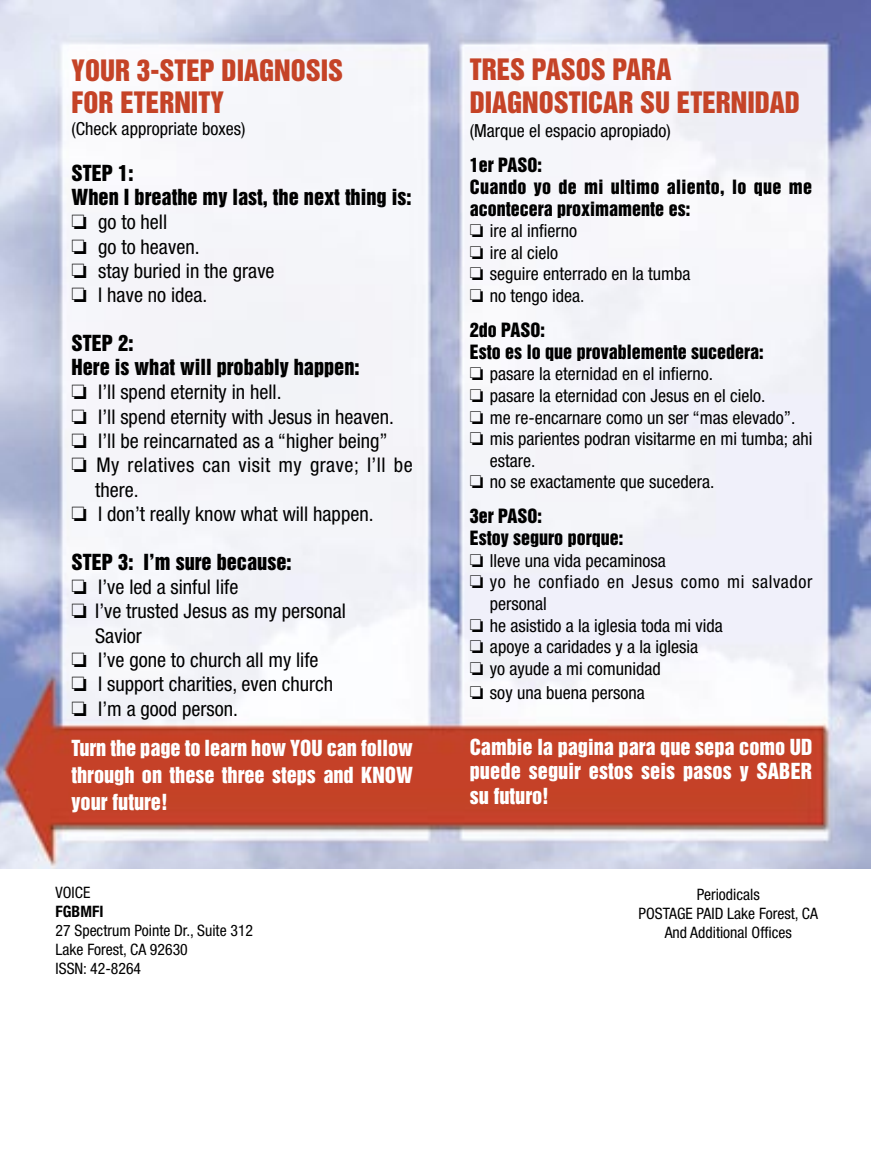
<style>
.page{position:relative;width:871px;height:1175px;background:#fff}
.page>*{position:absolute;margin:0;border:0;box-sizing:border-box;transform-origin:0 0}
.t1{font:27px/32.4px "Helvetica Inserat";color:#c54327}
.t2{font:condensed 20.25px/24.3px "Helvetica Neue";color:#000}
.t3{font:20.25px/27px "Helvetica Inserat";color:#fff;text-align:justify}
.t4{font:20.25px/24.3px "Helvetica Inserat";color:#000}
.t5{font:condensed 20.25px "Helvetica Neue";letter-spacing:.02em;color:#000}
.t6{font:condensed 18px/21.6px "Helvetica Neue";color:#000}
.t7{font:18px/21.6px "Helvetica Inserat";color:#000}
.t8{font:condensed 18px "Helvetica Neue";letter-spacing:.035em;color:#000}
.t9{font:condensed 15.75px/18.9px "Helvetica Neue";color:#000}
.t10{font:700 condensed 15.75px "Helvetica Neue";color:#000}
</style>
<div class="page">
<img style="left:0;top:0;width:871px;height:868px">
<h1 class="t1" style="left:72px;top:55px;width:273px">YOUR 3-STEP DIAGNOSIS<br>FOR ETERNITY</h1>
<p class="t6" style="left:72px;top:117px;width:175px">(Check appropriate boxes)</p>
<p class="t4" style="left:72px;top:161px;width:341px">STEP 1:<br>When I breathe my last, the next thing is:</p>
<p class="t2" style="left:72px;top:210px;width:204px">❏ go to hell<br>❏ go to heaven.<br>❏ stay buried in the grave ❏ I have no idea.</p>
<p class="t4" style="left:72px;top:331px;width:289px">STEP 2:<br>Here is what will probably happen:</p>
<p class="t2" style="left:72px;top:380px;width:211px">❏ I’ll spend eternity in hell.</p>
<p class="t2" style="left:72px;top:404px;width:324px">❏ I’ll spend eternity with Jesus in heaven.</p>
<p class="t2" style="left:72px;top:428px;width:318px">❏ I’ll be reincarnated as a “higher being”</p>
<p class="t5" style="left:72px;top:453px;width:343px">❏ My relatives can visit my grave; I’ll be</p>
<p class="t2" style="left:95px;top:477px;width:45px">there.</p>
<p class="t2" style="left:72px;top:501px;width:303px">❏ I don’t really know what will happen.</p>
<p class="t4" style="left:72px;top:550px;width:221px">STEP 3: I’m sure because:</p>
<p class="t2" style="left:72px;top:574px;width:168px">❏ I’ve led a sinful life</p>
<p class="t2" style="left:72px;top:599px;width:276px">❏ I’ve trusted Jesus as my personal</p>
<p class="t2" style="left:95px;top:623px;width:48px">Savior</p>
<p class="t2" style="left:72px;top:647px;width:248px">❏ I’ve gone to church all my life</p>
<p class="t2" style="left:72px;top:671px;width:263px">❏ I support charities, even church</p>
<p class="t2" style="left:72px;top:696px;width:168px">❏ I’m a good person.</p>
<p class="t3" style="left:72px;top:735px;width:343px">Turn the page to learn how YOU can follow through on these three steps and KNOW your future!</p>
<p class="t9" style="left:56px;top:883px;width:36px">VOICE</p>
<p class="t10" style="left:56px;top:901px;width:49px">FGBMFI</p>
<p class="t9" style="left:56px;top:920px;width:199px">27 Spectrum Pointe Dr., Suite 312<br>Lake Forest, CA 92630<br>ISSN: 42-8264</p>
<h1 class="t1" style="left:470px;top:54px;width:332px">TRES PASOS PARA<br>DIAGNOSTICAR SU ETERNIDAD</h1>
<p class="t6" style="left:470px;top:120px;width:203px">(Marque el espacio apropiado)</p>
<p class="t7" style="left:470px;top:155px;width:344px">1er PASO:<br>Cuando yo de mi ultimo aliento, lo que me acontecera proximamente es:</p>
<p class="t6" style="left:470px;top:220px;width:222px">❏ ire al infierno<br>❏ ire al cielo<br>❏ seguire enterrado en la tumba ❏ no tengo idea.</p>
<p class="t7" style="left:470px;top:320px;width:295px">2do PASO:<br>Esto es lo que provablemente sucedera:</p>
<p class="t6" style="left:470px;top:363px;width:245px">❏ pasare la eternidad en el infierno.</p>
<p class="t6" style="left:470px;top:384px;width:297px">❏ pasare la eternidad con Jesus en el cielo.</p>
<p class="t6" style="left:470px;top:406px;width:327px">❏ me re-encarnare como un ser “mas elevado”.</p>
<p class="t6" style="left:470px;top:428px;width:344px">❏ mis parientes podran visitarme en mi tumba; ahi</p>
<p class="t6" style="left:490px;top:449px;width:47px">estare.</p>
<p class="t6" style="left:470px;top:471px;width:246px">❏ no se exactamente que sucedera.</p>
<p class="t7" style="left:470px;top:506px;width:155px">3er PASO:<br>Estoy seguro porque:</p>
<p class="t6" style="left:470px;top:549px;width:198px">❏ lleve una vida pecaminosa</p>
<p class="t8" style="left:470px;top:571px;width:344px">❏ yo he confiado en Jesus como mi salvador</p>
<p class="t6" style="left:490px;top:592px;width:58px">personal</p>
<p class="t6" style="left:470px;top:614px;width:255px">❏ he asistido a la iglesia toda mi vida</p>
<p class="t6" style="left:470px;top:636px;width:230px">❏ apoye a caridades y a la iglesia</p>
<p class="t6" style="left:470px;top:657px;width:193px">❏ yo ayude a mi comunidad</p>
<p class="t6" style="left:470px;top:681px;width:176px">❏ soy una buena persona</p>
<p class="t3" style="left:470px;top:735px;width:344px;line-height:24.3px">Cambie la pagina para que sepa como UD puede seguir estos seis pasos y SABER su futuro!</p>
<p class="t9" style="left:638px;top:884px;width:181px;text-align:center">Periodicals<br>POSTAGE PAID Lake Forest, CA<br>And Additional Offices</p>
</div>
